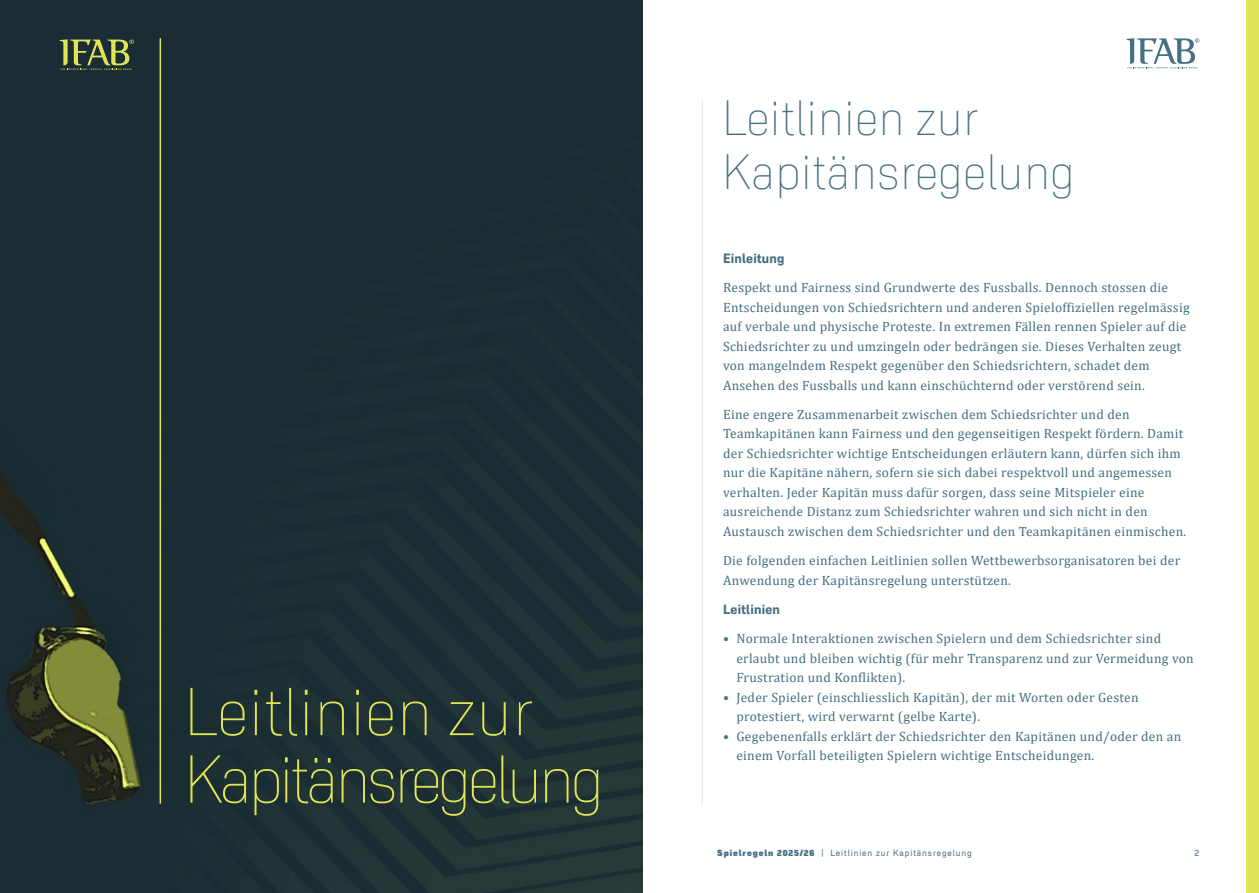
<style>
.page{position:relative;width:1259px;height:893px;background:#fff}
.page>*{position:absolute;margin:0;border:0;box-sizing:border-box;transform-origin:0 0}
.LAW_-_Roag_45_54{font:200 67.5px/67.5px "Roag";letter-spacing:-.05em;color:#e0e457}
.Headline_-_Roag_UltraLIght_33_36{font:200 49.5px/54px "Roag";letter-spacing:.01em;color:#456f82}
.Body_-_Cambria_Regular_9_13{font:13.5px/19.5px "Cambria";letter-spacing:.02em;color:#456f82}
.Headline_-_Roag_Bold_9_13_2_rows{font:700 13.5px "Roag";letter-spacing:.02em;color:#456f82}
.Footer_-_Roag_6_12{font:9px "Roag";letter-spacing:.1em;color:#456f82}
.s1{font-weight:900}
</style>
<div class="page">
<svg style="left:1126px;top:38px;width:73px;height:30px"></svg>
<img style="left:0;top:0;width:642px;height:893px">
<hr style="left:160px;top:38px;width:1px;height:766px;background:#e0e457">
<svg style="left:60px;top:39px;width:74px;height:31px;background:#5b693f"></svg>
<hr style="left:702px;top:101px;width:1px;height:703px;background:#dbe4e9">
<div style="left:1246px;top:0;width:13px;height:893px;background:#e0e457"></div>
<p class="LAW_-_Roag_45_54" style="left:183px;top:673px;width:422px">Leitlinien zur<br>Kapitänsregelung</p>
<p class="Headline_-_Roag_UltraLIght_33_36" style="left:722px;top:87px;width:355px">Leitlinien zur<br>Kapitänsregelung</p>
<p class="Headline_-_Roag_Bold_9_13_2_rows" style="left:723px;top:248px;width:63px">Einleitung</p>
<p class="Body_-_Cambria_Regular_9_13" style="left:723px;top:278px;width:468px">Respekt und Fairness sind Grundwerte des Fussballs. Dennoch stossen die Entscheidungen von Schiedsrichtern und anderen Spieloffiziellen regelmässig auf verbale und physische Proteste. In extremen Fällen rennen Spieler auf die Schiedsrichter zu und umzingeln oder bedrängen sie. Dieses Verhalten zeugt von mangelndem Respekt gegenüber den Schiedsrichtern, schadet dem Ansehen des Fussballs und kann einschüchternd oder verstörend sein.</p>
<p class="Body_-_Cambria_Regular_9_13" style="left:723px;top:404px;width:465px">Eine engere Zusammenarbeit zwischen dem Schiedsrichter und den Teamkapitänen kann Fairness und den gegenseitigen Respekt fördern. Damit der Schiedsrichter wichtige Entscheidungen erläutern kann, dürfen sich ihm nur die Kapitäne nähern, sofern sie sich dabei respektvoll und angemessen verhalten. Jeder Kapitän muss dafür sorgen, dass seine Mitspieler eine ausreichende Distanz zum Schiedsrichter wahren und sich nicht in den Austausch zwischen dem Schiedsrichter und den Teamkapitänen einmischen.</p>
<p class="Body_-_Cambria_Regular_9_13" style="left:723px;top:551px;width:459px">Die folgenden einfachen Leitlinien sollen Wettbewerbsorganisatoren bei der<br>Anwendung der Kapitänsregelung unterstützen.</p>
<p class="Headline_-_Roag_Bold_9_13_2_rows" style="left:723px;top:599px;width:58px">Leitlinien</p>
<p class="Body_-_Cambria_Regular_9_13" style="left:736px;top:629px;width:459px;text-indent:-13px">• Normale Interaktionen zwischen Spielern und dem Schiedsrichter sind erlaubt und bleiben wichtig (für mehr Transparenz und zur Vermeidung von<br>Frustration und Konflikten).</p>
<p class="Body_-_Cambria_Regular_9_13" style="left:736px;top:687px;width:404px;text-indent:-13px">• Jeder Spieler (einschliesslich Kapitän), der mit Worten oder Gesten protestiert, wird verwarnt (gelbe Karte).</p>
<p class="Body_-_Cambria_Regular_9_13" style="left:736px;top:726px;width:446px;text-indent:-13px">• Gegebenenfalls erklärt der Schiedsrichter den Kapitänen und/oder den an einem Vorfall beteiligten Spielern wichtige Entscheidungen.</p>
<p class="Footer_-_Roag_6_12" style="left:717px;top:846px;width:256px"><span class="s1">Spielregeln 2025/26</span> | Leitlinien zur Kapitänsregelung</p>
<p class="Footer_-_Roag_6_12" style="left:1194px;top:846px;width:6px">2</p>
</div>
